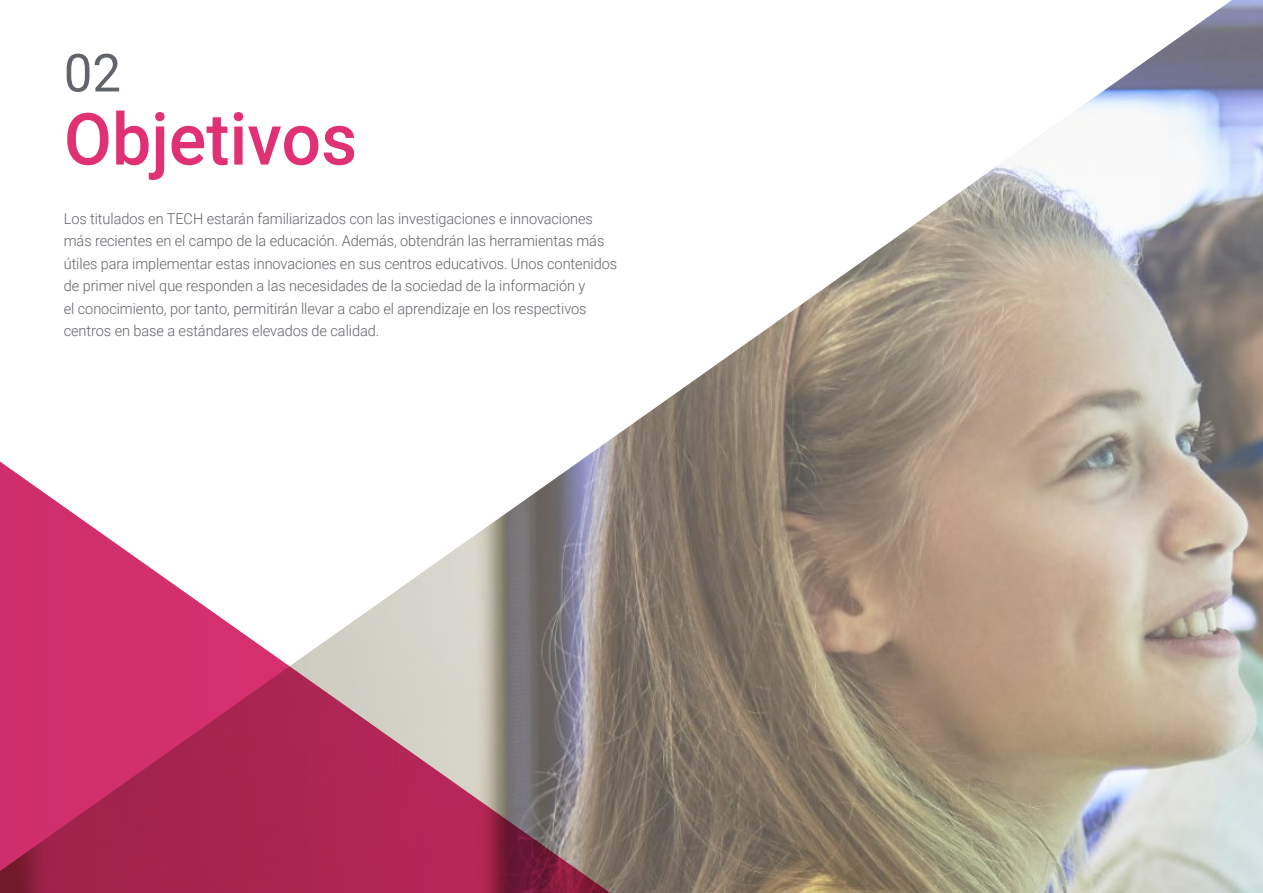
<style>
.page{position:relative;width:1263px;height:893px;background:#fff}
.page>*{position:absolute;margin:0;border:0;box-sizing:border-box;transform-origin:0 0}
.t1{font:500 72px "Roboto";color:#df3174}
.t2{font:52.5px "Roboto";color:#61646a}
.t3{font:300 15px/22.5px "Roboto";letter-spacing:-.005em;color:#61646a}
</style>
<div class="page">
<img style="left:601px;top:0;width:662px;height:893px">
<svg style="left:0;top:446px;width:640px;height:447px"></svg>
<h2 class="t2" style="left:64px;top:36px;width:59px">02</h2>
<h1 class="t1" style="left:64px;top:89px;width:295px">Objetivos</h1>
<p class="t3" style="left:64px;top:207px;width:555px">Los titulados en TECH estarán familiarizados con las investigaciones e innovaciones más recientes en el campo de la educación. Además, obtendrán las herramientas más útiles para implementar estas innovaciones en sus centros educativos. Unos contenidos de primer nivel que responden a las necesidades de la sociedad de la información y<br>el conocimiento, por tanto, permitirán llevar a cabo el aprendizaje en los respectivos centros en base a estándares elevados de calidad.</p>
</div>
